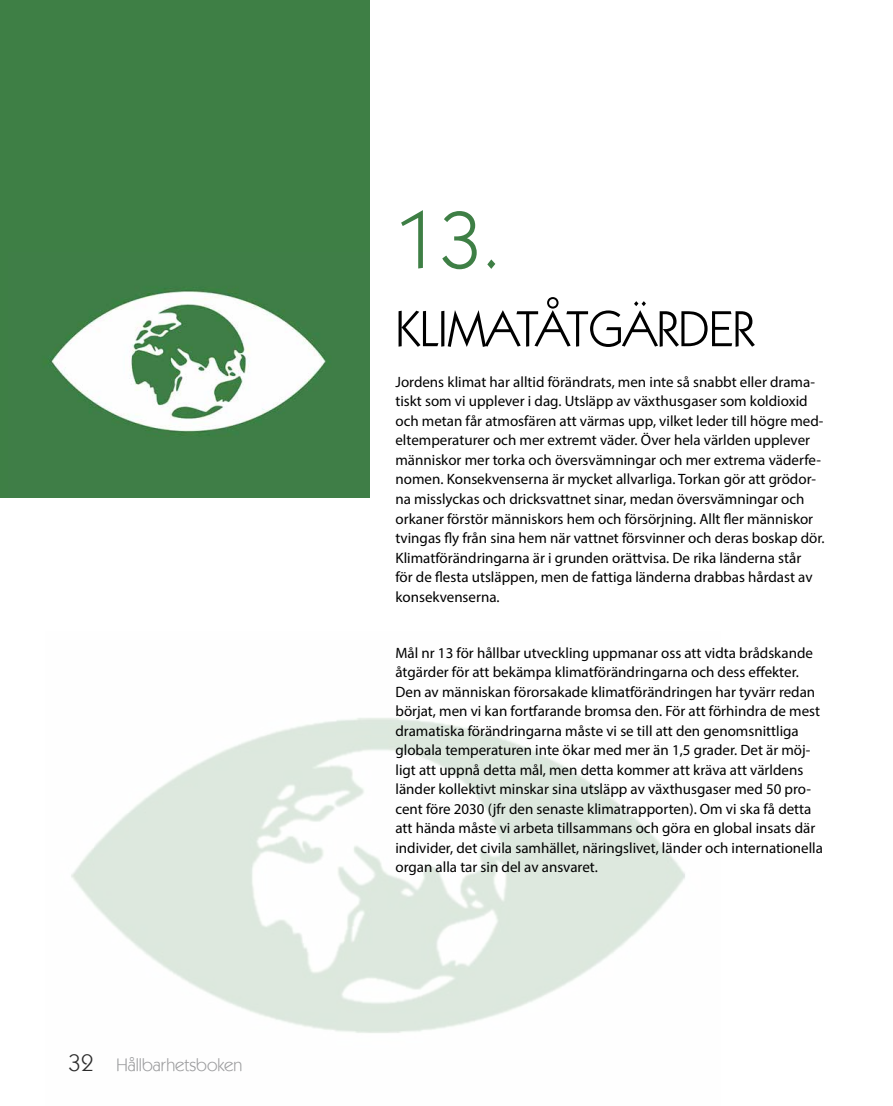
<style>
.page{position:relative;width:893px;height:1106px;background:#fff}
.page>*{position:absolute;margin:0;border:0;box-sizing:border-box;transform-origin:0 0}
.t1{font:81px "Kabel IT Cby BT";color:#3e7f45}
.t2{font:51px "Kabel IT Cby BT";color:#000}
.t3{font:18px "Kabel IT Cby BT";color:#898a8c}
.t4{font:15px/19.5px "Myriad Pro";color:#000}
.s1{font-size:24px;color:#000}
</style>
<div class="page">
<img style="left:71px;top:718px;width:614px;height:315px">
<div style="left:0;top:0;width:370px;height:497px;background:#3e7f45"></div>
<img style="left:46px;top:290px;width:280px;height:145px">
<p class="t3" style="left:68px;top:1053px;width:176px"><span class="s1">32</span> Hållbarhetsboken</p>
<h1 class="t1" style="left:395px;top:190px;width:107px">13.</h1>
<h2 class="t2" style="left:395px;top:297px;width:360px">KLIMATÅTGÄRDER</h2>
<p class="t4" style="left:395px;top:372px;width:431px">Jordens klimat har alltid förändrats, men inte så snabbt eller drama&shy;tiskt som vi upplever i dag. Utsläpp av växthusgaser som koldioxid och metan får atmosfären att värmas upp, vilket leder till högre med&shy;eltemperaturer och mer extremt väder. Över hela världen upplever människor mer torka och översvämningar och mer extrema väderfe&shy;nomen. Konsekvenserna är mycket allvarliga. Torkan gör att grödor&shy;na misslyckas och dricksvattnet sinar, medan översvämningar och orkaner förstör människors hem och försörjning. Allt fler människor tvingas fly från sina hem när vattnet försvinner och deras boskap dör.<br>Klimatförändringarna är i grunden orättvisa. De rika länderna står<br>för de flesta utsläppen, men de fattiga länderna drabbas hårdast av konsekvenserna.</p>
<p class="t4" style="left:395px;top:642px;width:429px">Mål nr 13 för hållbar utveckling uppmanar oss att vidta brådskande åtgärder för att bekämpa klimatförändringarna och dess effekter.<br>Den av människan förorsakade klimatförändringen har tyvärr redan börjat, men vi kan fortfarande bromsa den. För att förhindra de mest dramatiska förändringarna måste vi se till att den genomsnittliga globala temperaturen inte ökar med mer än 1,5 grader. Det är möj&shy;ligt att uppnå detta mål, men detta kommer att kräva att världens länder kollektivt minskar sina utsläpp av växthusgaser med 50 pro&shy;cent före 2030 (jfr den senaste klimatrapporten). Om vi ska få detta att hända måste vi arbeta tillsammans och göra en global insats där individer, det civila samhället, näringslivet, länder och internationella organ alla tar sin del av ansvaret.</p>
</div>
